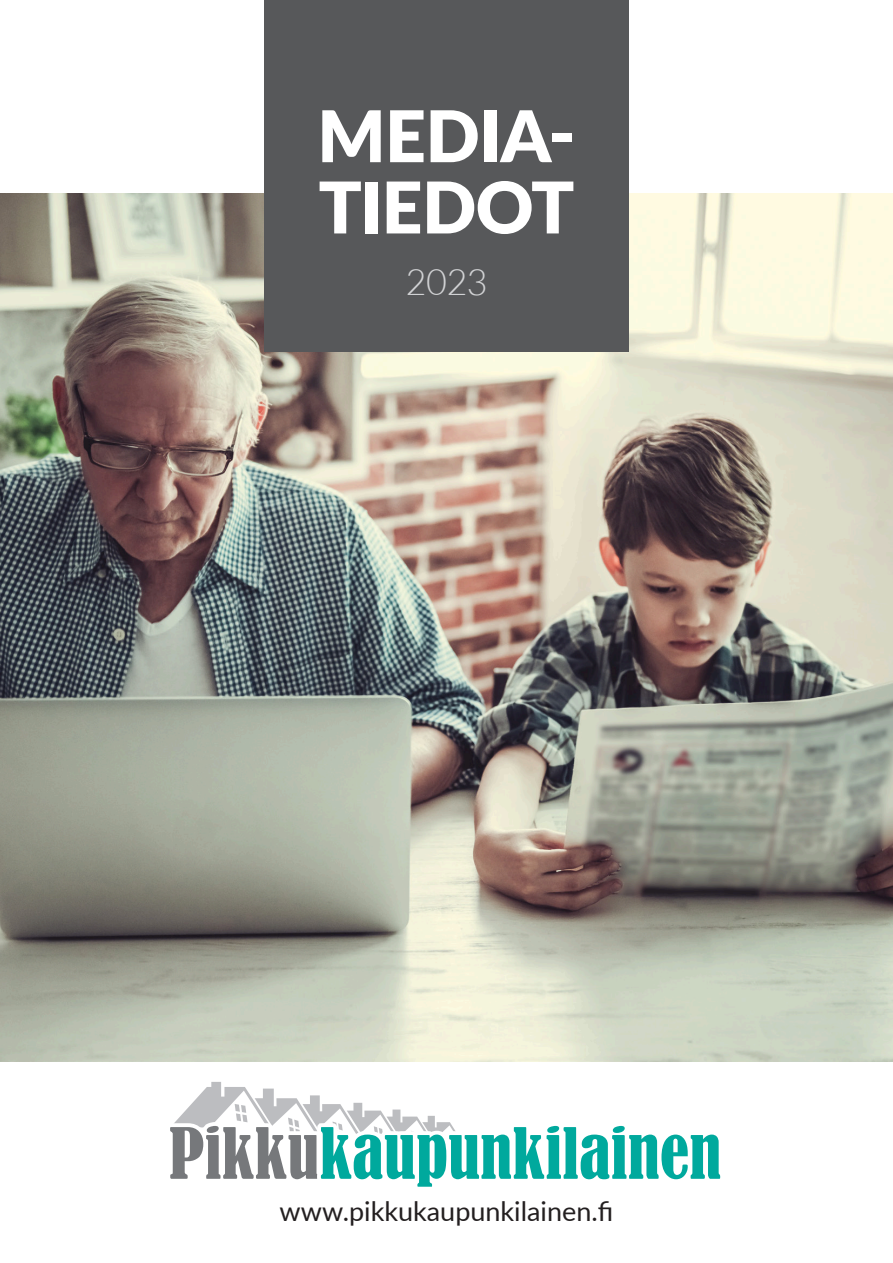
<style>
.page{position:relative;width:893px;height:1263px;background:#fff}
.page>*{position:absolute;margin:0;border:0;box-sizing:border-box;transform-origin:0 0}
.t1{font:900 71.25px/71.2px "Lato";letter-spacing:-.01em;color:#fff}
.t2{font:condensed 65.55px "Bernard";color:#00a99d}
.t3{font:300 36px "Lato";color:#d1d2d4}
.t4{font:27px "Lato";color:#231f20}
.s1{color:#76787b}
</style>
<div class="page">
<img style="left:0;top:193px;width:893px;height:868px">
<div style="left:264px;top:0;width:365px;height:351px;background:#57585a"></div>
<svg style="left:174px;top:1082px;width:281px;height:71px"></svg>
<h1 class="t1" style="left:317px;top:97px;width:260px">MEDIA-<br>TIEDOT</h1>
<h3 class="t3" style="left:405px;top:262px;width:83px">2023</h3>
<h2 class="t2" style="left:169px;top:1115px;width:554px"><span class="s1">Pikku</span>kaupunkilainen</h2>
<p class="t4" style="left:280px;top:1192px;width:335px">www.pikkukaupunkilainen.fi</p>
</div>
